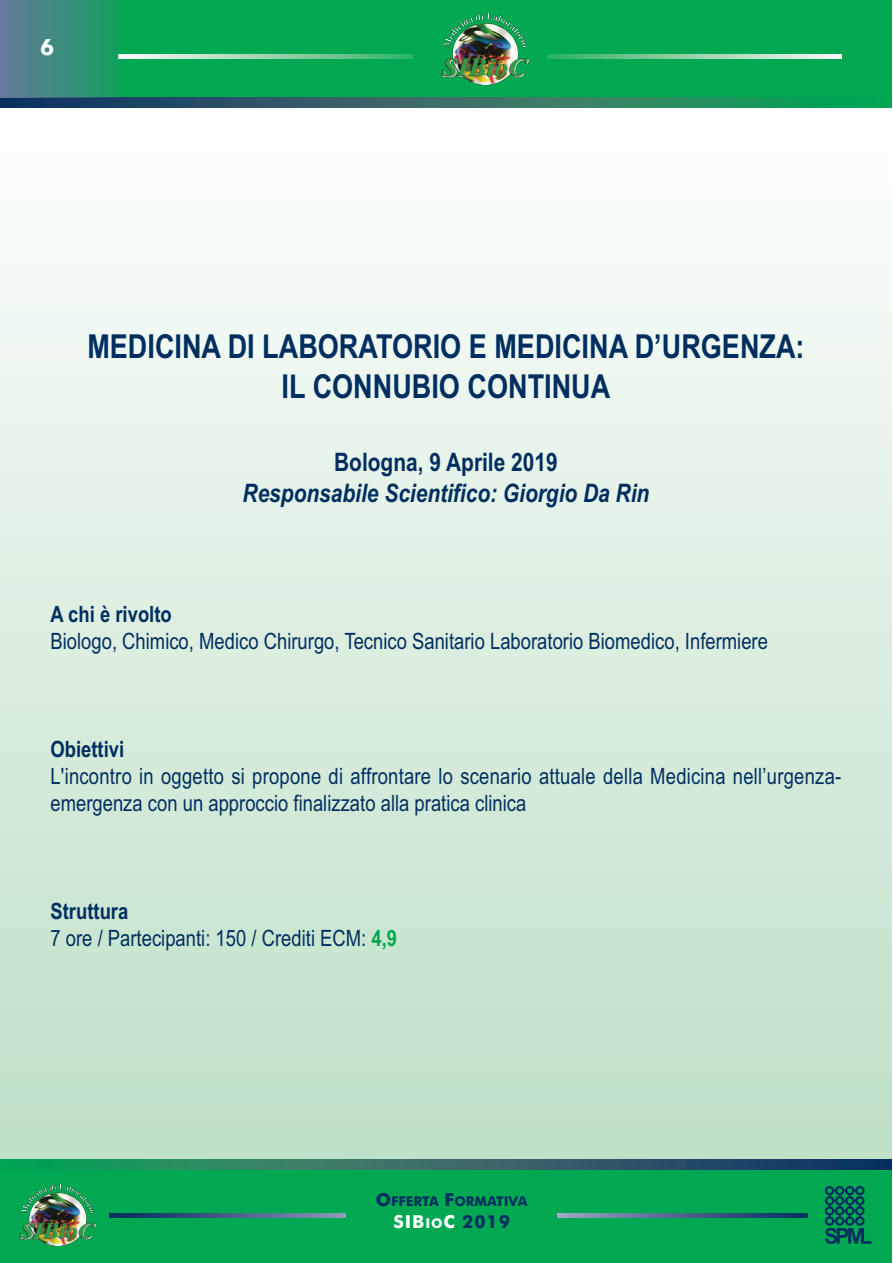
<style>
.page{position:relative;width:893px;height:1263px;background:#fff}
.page>*{position:absolute;margin:0;border:0;box-sizing:border-box;transform-origin:0 0}
.t1{font:700 33px/39.6px "Arial Narrow";color:#002e60;text-align:center}
.t2{font:italic 700 25.5px "Arial Narrow";color:#002e60}
.t3{font:700 25.5px "Arial Narrow";color:#002e60}
.t4{font:22.5px/27px "Arial Narrow";color:#002e60}
.t5{font:700 22.5px "Arial Narrow";color:#002e60}
.t6{font:700 22.5px "Futura BT";color:#fff}
.t7{font:700 18px "Futura BT";letter-spacing:.05em;color:#fff}
.t8{font:700 13.5px "Futura BT";color:#002e60}
.s1{font-weight:700;color:#00a851}
.s2{font-size:18px}
.s3{font-size:13.5px}
.s4{color:#002e60}
</style>
<div class="page">
<div style="left:0;top:0;width:891px;height:106px;background:#00a851"></div>
<svg style="left:0;top:97px;width:891px;height:10px"></svg>
<div style="left:0;top:123px;width:891px;height:1140px;background:linear-gradient(to bottom,#fcfefd,#b7dcc0)"></div>
<div style="left:0;top:1168px;width:891px;height:95px;background:#00a851"></div>
<img style="left:20px;top:1184px;width:76px;height:62px">
<svg style="left:110px;top:1213px;width:698px;height:4px"></svg>
<svg style="left:825px;top:1186px;width:46px;height:58px"></svg>
<div style="left:347px;top:1192px;width:210px;height:45px;background:#00a851"></div>
<svg style="left:0;top:1159px;width:891px;height:10px"></svg>
<svg style="left:119px;top:54px;width:722px;height:4px"></svg>
<div style="left:413px;top:13px;width:134px;height:81px;background:#00a851"></div>
<img style="left:441px;top:14px;width:87px;height:71px">
<div style="left:0;top:0;width:119px;height:97px;background:linear-gradient(to right,#677a9c,#149e60)"></div>
<p class="t6" style="left:40px;top:34px;width:16px">6</p>
<p class="t1" style="left:87px;top:330px;width:719px">MEDICINA DI LABORATORIO E MEDICINA D’URGENZA:<br>IL CONNUBIO CONTINUA</p>
<p class="t3" style="left:334px;top:453px;width:225px">Bologna, 9 Aprile 2019</p>
<p class="t2" style="left:243px;top:484px;width:408px">Responsabile Scientifico: Giorgio Da Rin</p>
<p class="t5" style="left:50px;top:606px;width:123px">A chi è rivolto</p>
<p class="t4" style="left:50px;top:630px;width:719px">Biologo, Chimico, Medico Chirurgo, Tecnico Sanitario Laboratorio Biomedico, Infermiere</p>
<p class="t5" style="left:50px;top:741px;width:75px">Obiettivi</p>
<p class="t4" style="left:50px;top:765px;width:792px">L'incontro in oggetto si propone di affrontare lo scenario attuale della Medicina nell’urgenza&shy;emergenza con un approccio finalizzato alla pratica clinica</p>
<p class="t5" style="left:50px;top:903px;width:79px">Struttura</p>
<p class="t4" style="left:50px;top:927px;width:348px">7 ore / Partecipanti: 150 / Crediti ECM: <span class="s1">4,9</span></p>
<p class="t8" style="left:376px;top:1194px;width:153px"><span class="s2">O</span>FFERTA <span class="s2">F</span>ORMATIVA</p>
<p class="t7" style="left:394px;top:1211px;width:118px">SIB<span class="s3">IO</span>C <span class="s4">2019</span></p>
</div>
